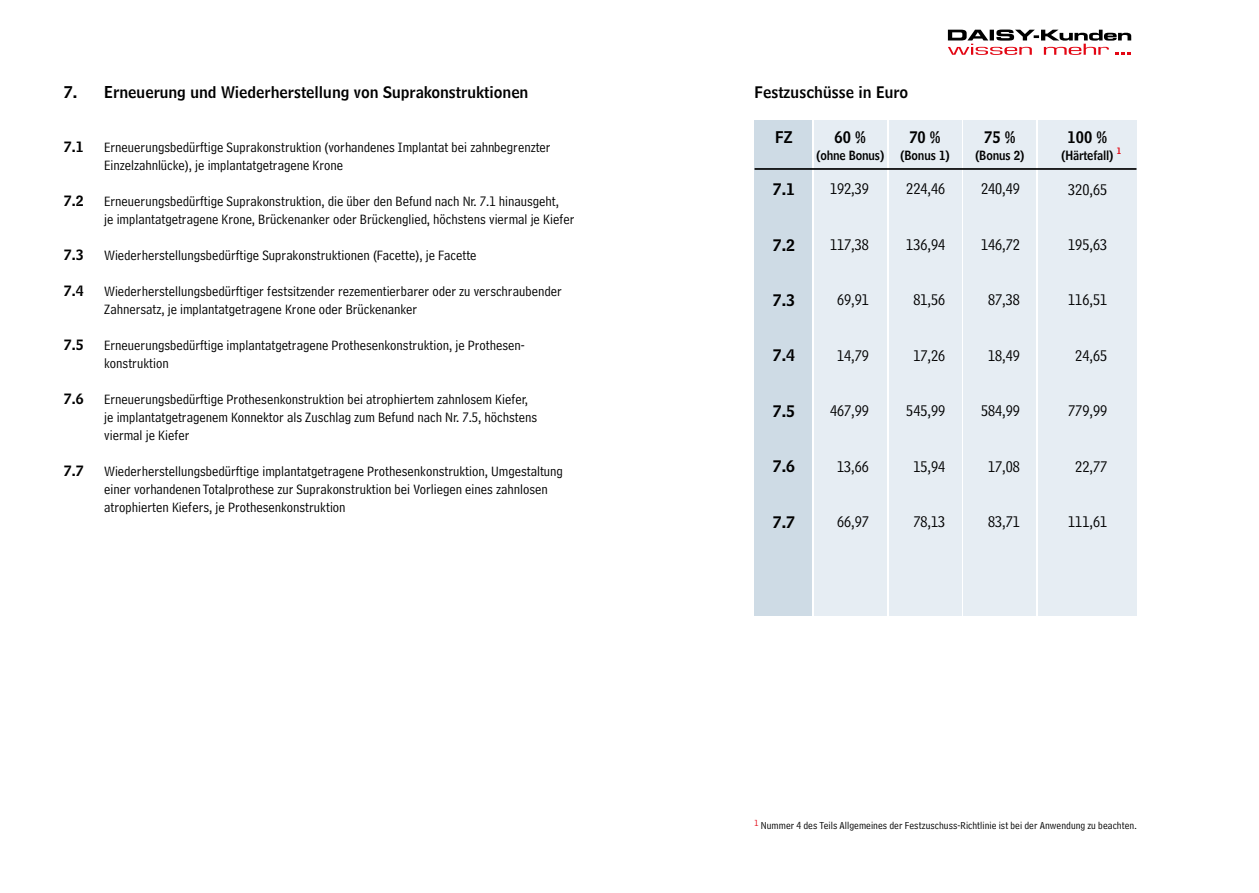
<style>
.page{position:relative;width:1259px;height:893px;background:#fff}
.page>*{position:absolute;margin:0;border:0;box-sizing:border-box;transform-origin:0 0}
.t1{font:15.9px "Bell Centennial Address";color:#000}
.t2{font:15.9px "Bell Centennial Name And Number";color:#000}
.t3{font:15.9px "Bell Centennial Name And Number";color:#000;scale:.93 1}
.t4{font:15.75px "Bell Centennial Name And Number";color:#000}
.t5{font:14.25px/18px "Bell Centennial Address";color:#000}
.t6{font:14.25px "Bell Centennial Name And Number";color:#000}
.t7{font:12.6px "Bell Centennial Name And Number";letter-spacing:-.01em;color:#000;scale:.93 1}
.t8{font:10.65px "Bell Centennial Address";letter-spacing:.005em;color:#000}
.t9{font:9.15px "Bell Centennial Address";color:#e30613}
.t10{font:8.85px "Bell Centennial Name And Number";color:#e30613;scale:.93 1}
.s1{font-size:16.2px}
</style>
<div class="page">
<svg style="left:948px;top:30px;width:183px;height:25px"></svg>
<div style="left:754px;top:121px;width:57px;height:495px;background:#cedbe5"></div>
<div style="left:814px;top:121px;width:72px;height:495px;background:#e6edf3"></div>
<div style="left:889px;top:121px;width:72px;height:495px;background:#e6edf3"></div>
<div style="left:963px;top:121px;width:73px;height:495px;background:#e6edf3"></div>
<div style="left:1038px;top:121px;width:98px;height:495px;background:#e6edf3"></div>
<hr style="left:754px;top:168px;width:382px;height:2px;background:#000">
<p class="t4" style="left:64px;top:82px;width:466px"><span class="s1">7. Er</span>neuerung und Wiederherstellung von Suprakonstruktionen</p>
<p class="t6" style="left:64px;top:137px;width:21px">7.1</p>
<p class="t5" style="left:104px;top:138px;width:448px">Erneuerungsbedürftige Suprakonstruktion (vorhandenes Implantat bei zahnbegrenzter<br>Einzelzahnlücke), je implantatgetragene Krone</p>
<p class="t6" style="left:64px;top:191px;width:21px">7.2</p>
<p class="t5" style="left:104px;top:192px;width:472px">Erneuerungsbedürftige Suprakonstruktion, die über den Befund nach Nr. 7.1 hinausgeht,<br>je implantatgetragene Krone, Brückenanker oder Brückenglied, höchstens viermal je Kiefer</p>
<p class="t6" style="left:64px;top:245px;width:21px">7.3</p>
<p class="t5" style="left:104px;top:246px;width:374px">Wiederherstellungsbedürftige Suprakonstruktionen (Facette), je Facette</p>
<p class="t6" style="left:64px;top:281px;width:21px">7.4</p>
<p class="t5" style="left:104px;top:282px;width:459px">Wiederherstellungsbedürftiger festsitzender rezementierbarer oder zu verschraubender<br>Zahnersatz, je implantatgetragene Krone oder Brückenanker</p>
<p class="t6" style="left:64px;top:335px;width:21px">7.5</p>
<p class="t5" style="left:104px;top:336px;width:422px">Erneuerungsbedürftige implantatgetragene Prothesenkonstruktion, je Prothesen&shy;konstruktion</p>
<p class="t6" style="left:64px;top:389px;width:21px">7.6</p>
<p class="t5" style="left:104px;top:390px;width:434px">Erneuerungsbedürftige Prothesenkonstruktion bei atrophiertem zahnlosem Kiefer, je implantatgetragenem Konnektor als Zuschlag zum Befund nach Nr. 7.5, höchstens viermal je Kiefer</p>
<p class="t6" style="left:64px;top:461px;width:21px">7.7</p>
<p class="t5" style="left:104px;top:462px;width:460px">Wiederherstellungsbedürftige implantatgetragene Prothesenkonstruktion, Umgestaltung einer vorhandenen Totalprothese zur Suprakonstruktion bei Vorliegen eines zahnlosen atrophierten Kiefers, je Prothesenkonstruktion</p>
<p class="t4" style="left:754px;top:82px;width:155px">Festzuschüsse in Euro</p>
<p class="t2" style="left:775px;top:127px;width:19px">FZ</p>
<p class="t3" style="left:834px;top:127px;width:35px">60 %</p>
<p class="t7" style="left:816px;top:148px;width:75px">(ohne Bonus)</p>
<p class="t3" style="left:909px;top:127px;width:35px">70 %</p>
<p class="t7" style="left:900px;top:148px;width:55px">(Bonus 1)</p>
<p class="t3" style="left:984px;top:127px;width:35px">75 %</p>
<p class="t7" style="left:975px;top:148px;width:55px">(Bonus 2)</p>
<p class="t3" style="left:1067px;top:127px;width:44px">100 %</p>
<p class="t7" style="left:1061px;top:148px;width:58px">(Härtefall)</p>
<p class="t10" style="left:1117px;top:146px;width:6px">1</p>
<p class="t2" style="left:773px;top:179px;width:24px">7.1</p>
<p class="t1" style="left:830px;top:180px;width:40px">192,39</p>
<p class="t1" style="left:906px;top:180px;width:40px">224,46</p>
<p class="t1" style="left:981px;top:180px;width:40px">240,49</p>
<p class="t1" style="left:1068px;top:180px;width:40px">320,65</p>
<p class="t2" style="left:773px;top:235px;width:24px">7.2</p>
<p class="t1" style="left:830px;top:235px;width:40px">117,38</p>
<p class="t1" style="left:906px;top:235px;width:40px">136,94</p>
<p class="t1" style="left:981px;top:235px;width:40px">146,72</p>
<p class="t1" style="left:1068px;top:235px;width:40px">195,63</p>
<p class="t2" style="left:773px;top:290px;width:24px">7.3</p>
<p class="t1" style="left:837px;top:291px;width:33px">69,91</p>
<p class="t1" style="left:913px;top:291px;width:33px">81,56</p>
<p class="t1" style="left:988px;top:291px;width:33px">87,38</p>
<p class="t1" style="left:1068px;top:291px;width:40px">116,51</p>
<p class="t2" style="left:773px;top:346px;width:24px">7.4</p>
<p class="t1" style="left:837px;top:346px;width:33px">14,79</p>
<p class="t1" style="left:913px;top:346px;width:33px">17,26</p>
<p class="t1" style="left:988px;top:346px;width:33px">18,49</p>
<p class="t1" style="left:1075px;top:346px;width:33px">24,65</p>
<p class="t2" style="left:773px;top:401px;width:24px">7.5</p>
<p class="t1" style="left:830px;top:402px;width:40px">467,99</p>
<p class="t1" style="left:906px;top:402px;width:40px">545,99</p>
<p class="t1" style="left:981px;top:402px;width:40px">584,99</p>
<p class="t1" style="left:1068px;top:402px;width:40px">779,99</p>
<p class="t2" style="left:773px;top:456px;width:24px">7.6</p>
<p class="t1" style="left:837px;top:457px;width:33px">13,66</p>
<p class="t1" style="left:913px;top:457px;width:33px">15,94</p>
<p class="t1" style="left:988px;top:457px;width:33px">17,08</p>
<p class="t1" style="left:1075px;top:457px;width:33px">22,77</p>
<p class="t2" style="left:773px;top:512px;width:24px">7.7</p>
<p class="t1" style="left:837px;top:513px;width:33px">66,97</p>
<p class="t1" style="left:913px;top:513px;width:33px">78,13</p>
<p class="t1" style="left:988px;top:513px;width:33px">83,71</p>
<p class="t1" style="left:1068px;top:513px;width:40px">111,61</p>
<p class="t9" style="left:754px;top:818px;width:6px">1</p>
<p class="t8" style="left:761px;top:819px;width:377px">Nummer 4 des Teils Allgemeines der Festzuschuss-Richtlinie ist bei der Anwendung zu beachten.</p>
</div>
